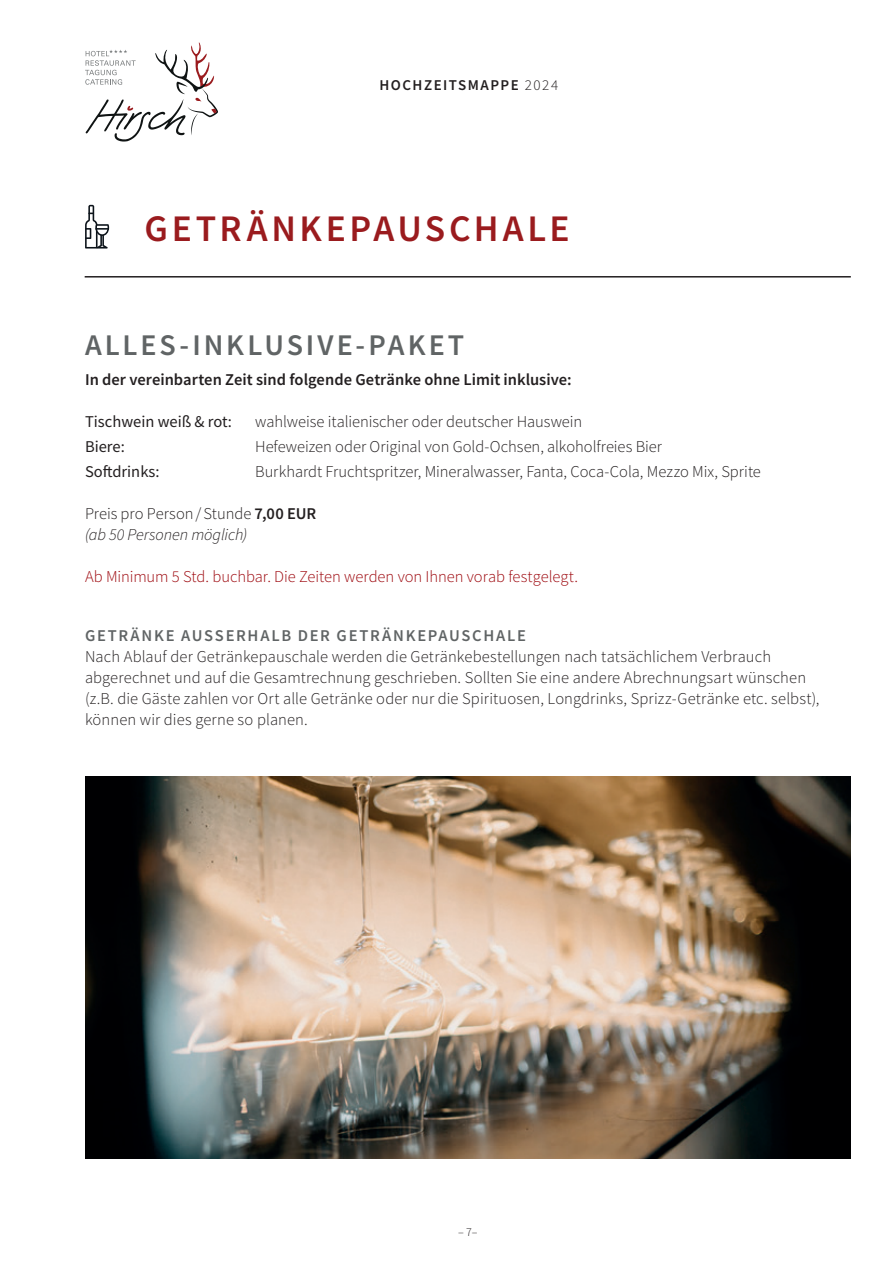
<style>
.page{position:relative;width:893px;height:1263px;background:#fff}
.page>*{position:absolute;margin:0;border:0;box-sizing:border-box;transform-origin:0 0}
.t1{font:600 37.5px "Source Sans Pro";letter-spacing:.095em;color:#9a1b1e}
.t2{font:600 30px "Source Sans Pro";letter-spacing:.1em;color:#606465}
.t3{font:300 16.5px/21px "Source Sans Pro";letter-spacing:.005em;color:#231f20}
.t4{font:300 16.5px "Source Sans Pro";letter-spacing:-.005em;color:#9d070d}
.t5{font:600 16.5px "Source Sans Pro";color:#231f20}
.t6{font:600 16.5px "Source Sans Pro";letter-spacing:.105em;color:#606465}
.t7{font:16.5px "Source Sans Pro";color:#231f20}
.t8{font:600 15px "Source Sans Pro";letter-spacing:.1em;color:#231f20}
.t9{font:300 12px "Source Sans Pro";color:#231f20}
.s1{font-weight:300}
.s2{font-weight:600}
.s3{font-style:italic}
</style>
<div class="page">
<svg style="left:85px;top:43px;width:133px;height:99px"></svg>
<hr style="left:85px;top:276px;width:766px;height:2px;background:#231f20">
<svg style="left:85px;top:205px;width:24px;height:44px"></svg>
<img style="left:85px;top:776px;width:766px;height:382px">
<p class="t8" style="left:379px;top:76px;width:180px">HOCHZEITSMAPPE <span class="s1">2024</span></p>
<h1 class="t1" style="left:145px;top:204px;width:427px">GETRÄNKEPAUSCHALE</h1>
<h2 class="t2" style="left:85px;top:325px;width:381px">ALLES-INKLUSIVE-PAKET</h2>
<p class="t5" style="left:85px;top:369px;width:488px">In der vereinbarten Zeit sind folgende Getränke ohne Limit inklusive:</p>
<p class="t7" style="left:85px;top:411px;width:148px">Tischwein weiß &amp; rot:</p>
<p class="t3" style="left:255px;top:411px;width:329px">wahlweise italienischer oder deutscher Hauswein</p>
<p class="t7" style="left:85px;top:436px;width:41px">Biere:</p>
<p class="t3" style="left:255px;top:436px;width:409px">Hefeweizen oder Original von Gold-Ochsen, alkoholfreies Bier</p>
<p class="t7" style="left:85px;top:461px;width:76px">Softdrinks:</p>
<p class="t3" style="left:255px;top:461px;width:507px">Burkhardt Fruchtspritzer, Mineralwasser, Fanta, Coca-Cola, Mezzo Mix, Sprite</p>
<p class="t3" style="left:85px;top:503px;width:233px">Preis pro Person/Stunde <span class="s2">7,00 EUR </span><span class="s3">(ab 50 Personen möglich)</span></p>
<p class="t4" style="left:85px;top:567px;width:494px">Ab Minimum 5 Std. buchbar. Die Zeiten werden von Ihnen vorab festgelegt.</p>
<p class="t6" style="left:85px;top:624px;width:442px">GETRÄNKE AUSSERHALB DER GETRÄNKEPAUSCHALE</p>
<p class="t3" style="left:85px;top:646px;width:736px">Nach Ablauf der Getränkepauschale werden die Getränkebestellungen nach tatsächlichem Verbrauch abgerechnet und auf die Gesamtrechnung geschrieben. Sollten Sie eine andere Abrechnungsart wünschen (z.B. die Gäste zahlen vor Ort alle Getränke oder nur die Spirituosen, Longdrinks, Sprizz-Getränke etc. selbst), können wir dies gerne so planen.</p>
<p class="t9" style="left:458px;top:1224px;width:21px">– 7–</p>
</div>
